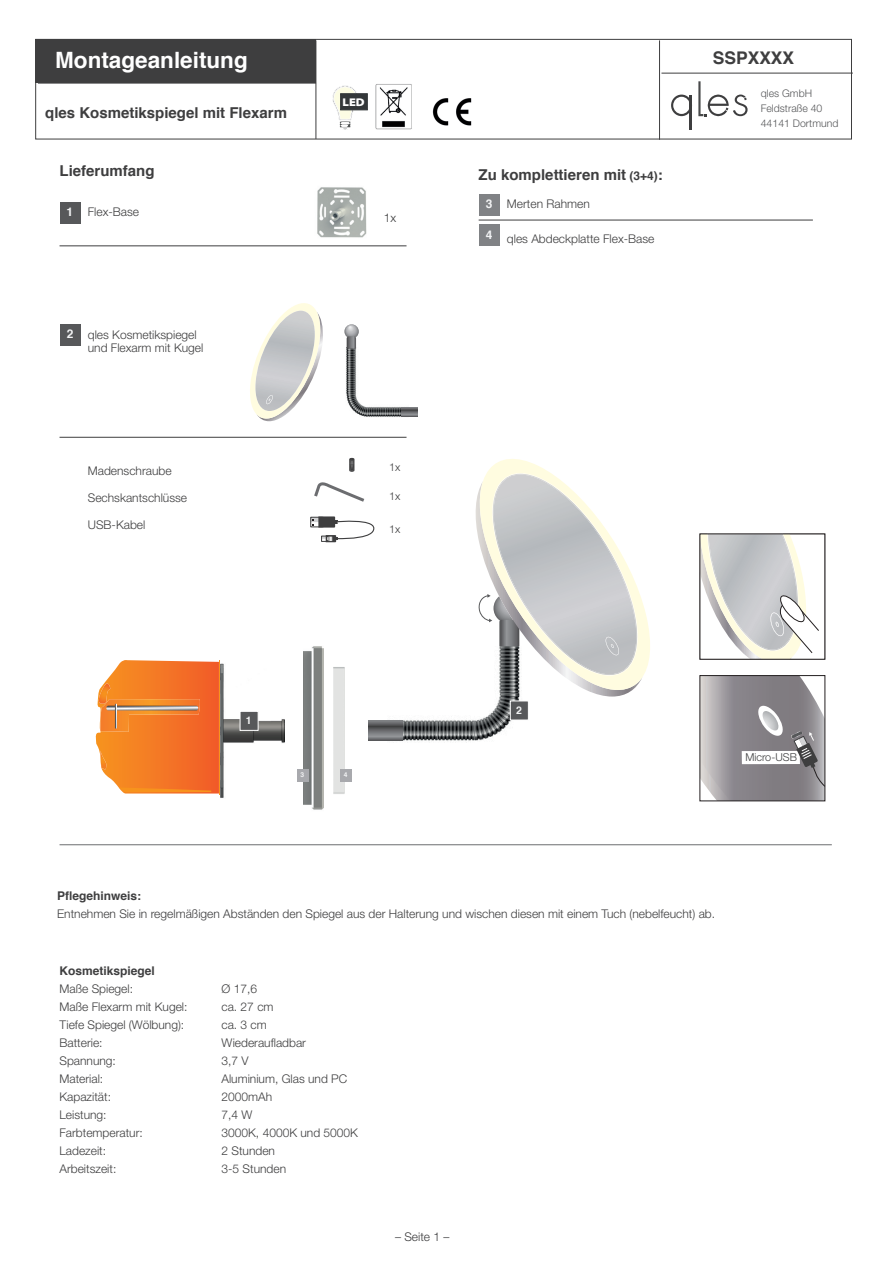
<style>
.page{position:relative;width:893px;height:1263px;background:#fff}
.page>*{position:absolute;margin:0;border:0;box-sizing:border-box;transform-origin:0 0}
.t1{font:700 22.5px "Helvetica";color:#fff}
.t2{font:700 17.4px "Helvetica";color:#3e3e3f}
.t3{font:700 15px "Helvetica";color:#3e3e3f}
.t4{font:300 12px/13.5px "Helvetica Neue";color:#3e3e3f}
.t5{font:700 12px "Helvetica";color:#3e3e3f}
.t6{font:700 12px "Helvetica";color:#f2f3f4}
.t7{font:900 semi-expanded 11.25px "Myriad Pro";color:#fff}
.t8{font:300 10.95px "Helvetica Neue";letter-spacing:-.005em;color:#3e3e3f}
.t9{font:300 10.5px/15px "Helvetica Neue";color:#57585a}
.t10{font:700 10.5px "Helvetica";color:#f2f3f4}
.t11{font:700 6.6px "Helvetica";color:#f2f3f4}
.s1{font-size:12px}
.s2{font-family:"Helvetica";font-weight:700;color:#f2f3f4}
</style>
<div class="page">
<hr style="left:219px;top:660px;width:2px;height:135px;background:#f7931d">
<svg style="left:95px;top:660px;width:124px;height:133px;background:#f2853d"></svg>
<div style="left:35px;top:40px;width:281px;height:43px;background:#3e3e3f"></div>
<hr style="left:690px;top:95px;width:2px;height:31px;background:#3e3e3f">
<svg style="left:671px;top:95px;width:19px;height:21px"></svg>
<svg style="left:698px;top:81px;width:50px;height:35px"></svg>
<div style="left:35px;top:39px;width:817px;height:100px;border:1px solid #3e3e3f"></div>
<hr style="left:316px;top:40px;width:1px;height:99px;background:#3e3e3f">
<hr style="left:659px;top:40px;width:1px;height:100px;background:#3e3e3f">
<hr style="left:661px;top:73px;width:192px;height:1px;background:#3e3e3f">
<hr style="left:38px;top:83px;width:278px;height:1px;background:#3e3e3f">
<img style="left:317px;top:187px;width:50px;height:51px">
<div style="left:60px;top:202px;width:21px;height:21px;background:#57585a"></div>
<div style="left:60px;top:324px;width:21px;height:22px;background:#57585a"></div>
<svg style="left:349px;top:458px;width:5px;height:14px"></svg>
<svg style="left:314px;top:482px;width:51px;height:20px"></svg>
<hr style="left:60px;top:246px;width:346px;height:1px;background:#3e3e3f">
<hr style="left:60px;top:437px;width:346px;height:1px;background:#3e3e3f">
<hr style="left:479px;top:220px;width:334px;height:1px;background:#3e3e3f">
<hr style="left:60px;top:844px;width:772px;height:1px;background:#6c6d70">
<div style="left:479px;top:194px;width:21px;height:22px;background:#808285"></div>
<div style="left:479px;top:225px;width:21px;height:21px;background:#808285"></div>
<img style="left:220px;top:660px;width:64px;height:138px">
<div style="left:240px;top:711px;width:18px;height:19px;background:#57585a"></div>
<img style="left:304px;top:646px;width:19px;height:164px">
<div style="left:340px;top:769px;width:12px;height:12px;background:#a8a9ad"></div>
<div style="left:297px;top:769px;width:11px;height:12px;background:#a8a9ad"></div>
<img style="left:432px;top:98px;width:40px;height:28px">
<img style="left:375px;top:84px;width:37px;height:45px">
<svg style="left:332px;top:85px;width:27px;height:45px"></svg>
<div style="left:340px;top:93px;width:28px;height:17px;background:#333739;border:1px solid #333739"></div>
<svg style="left:344px;top:324px;width:15px;height:15px"></svg>
<img style="left:346px;top:347px;width:11px;height:47px">
<img style="left:346px;top:394px;width:22px;height:23px">
<img style="left:368px;top:407px;width:17px;height:10px">
<img style="left:385px;top:407px;width:24px;height:10px">
<svg style="left:347px;top:336px;width:9px;height:13px"></svg>
<svg style="left:402px;top:407px;width:16px;height:9px"></svg>
<img style="left:474px;top:705px;width:38px;height:36px">
<img style="left:438px;top:720px;width:36px;height:21px">
<img style="left:387px;top:720px;width:51px;height:21px">
<svg style="left:368px;top:721px;width:35px;height:19px"></svg>
<svg style="left:497px;top:459px;width:153px;height:246px"></svg>
<svg style="left:250px;top:303px;width:73px;height:119px"></svg>
<div style="left:510px;top:701px;width:19px;height:19px;background:#57585a;border:1px solid #fff"></div>
<svg style="left:475px;top:461px;width:171px;height:235px"></svg>
<svg style="left:310px;top:516px;width:65px;height:26px"></svg>
<svg style="left:699px;top:533px;width:127px;height:268px"></svg>
<h1 class="t1" style="left:55px;top:42px;width:194px">Montageanleitung</h1>
<p class="t3" style="left:45px;top:101px;width:243px">qles Kosmetikspiegel mit Flexarm</p>
<p class="t7" style="left:343px;top:94px;width:24px">LED</p>
<p class="t3" style="left:60px;top:159px;width:97px">Lieferumfang</p>
<p class="t3" style="left:479px;top:162px;width:186px">Zu komplettieren mit <span class="s1">(3+4)</span>:</p>
<p class="t6" style="left:67px;top:202px;width:8px">1</p>
<p class="t4" style="left:88px;top:205px;width:53px">Flex-Base</p>
<p class="t6" style="left:67px;top:324px;width:8px">2</p>
<p class="t4" style="left:88px;top:327px;width:117px">qles Kosmetikspiegel und Flexarm mit Kugel</p>
<p class="t4" style="left:88px;top:464px;width:85px">Madenschraube</p>
<p class="t4" style="left:88px;top:491px;width:101px">Sechskantschlüsse</p>
<p class="t4" style="left:88px;top:518px;width:59px">USB-Kabel</p>
<p class="t4" style="left:384px;top:211px;width:14px">1x</p>
<p class="t4" style="left:486px;top:197px;width:106px"><span class="s2">3</span> Merten Rahmen</p>
<p class="t4" style="left:486px;top:232px;width:170px"><sup>4</sup> qles Abdeckplatte Flex-Base</p>
<p class="t8" style="left:389px;top:460px;width:13px">1x</p>
<p class="t8" style="left:389px;top:489px;width:13px">1x</p>
<p class="t8" style="left:389px;top:522px;width:13px">1x</p>
<h2 class="t2" style="left:713px;top:43px;width:83px">SSPXXXX</h2>
<p class="t9" style="left:761px;top:86px;width:79px">qles GmbH<br>Feldstraße 40<br>44141 Dortmund</p>
<p class="t10" style="left:246px;top:712px;width:7px">1</p>
<p class="t11" style="left:300px;top:770px;width:5px">3</p>
<p class="t11" style="left:344px;top:770px;width:5px">4</p>
<p class="t10" style="left:516px;top:701px;width:7px">2</p>
<p class="t8" style="left:745px;top:751px;width:53px">Micro-USB</p>
<p class="t5" style="left:57px;top:885px;width:86px">Pflegehinweis:</p>
<p class="t4" style="left:57px;top:906px;width:659px">Entnehmen Sie in regelmäßigen Abständen den Spiegel aus der Halterung und wischen diesen mit einem Tuch (nebelfeucht) ab.</p>
<p class="t5" style="left:60px;top:961px;width:97px">Kosmetikspiegel</p>
<p class="t4" style="left:60px;top:982px;width:75px">Maße Spiegel:</p>
<p class="t4" style="left:222px;top:982px;width:37px">Ø 17,6</p>
<p class="t4" style="left:60px;top:1000px;width:130px">Maße Flexarm mit Kugel:</p>
<p class="t4" style="left:222px;top:1000px;width:54px">ca. 27 cm</p>
<p class="t4" style="left:60px;top:1018px;width:126px">Tiefe Spiegel (Wölbung):</p>
<p class="t4" style="left:222px;top:1018px;width:47px">ca. 3 cm</p>
<p class="t4" style="left:60px;top:1036px;width:45px">Batterie:</p>
<p class="t4" style="left:222px;top:1036px;width:86px">Wiederaufladbar</p>
<p class="t4" style="left:60px;top:1054px;width:58px">Spannung:</p>
<p class="t4" style="left:222px;top:1054px;width:29px">3,7 V</p>
<p class="t4" style="left:60px;top:1072px;width:45px">Material:</p>
<p class="t4" style="left:222px;top:1072px;width:127px">Aluminium, Glas und PC</p>
<p class="t4" style="left:60px;top:1090px;width:53px">Kapazität:</p>
<p class="t4" style="left:222px;top:1090px;width:52px">2000mAh</p>
<p class="t4" style="left:60px;top:1108px;width:49px">Leistung:</p>
<p class="t4" style="left:222px;top:1108px;width:32px">7,4 W</p>
<p class="t4" style="left:60px;top:1126px;width:85px">Farbtemperatur:</p>
<p class="t4" style="left:222px;top:1126px;width:138px">3000K, 4000K und 5000K</p>
<p class="t4" style="left:60px;top:1144px;width:48px">Ladezeit:</p>
<p class="t4" style="left:222px;top:1144px;width:55px">2 Stunden</p>
<p class="t4" style="left:60px;top:1162px;width:58px">Arbeitszeit:</p>
<p class="t4" style="left:222px;top:1162px;width:66px">3-5 Stunden</p>
<p class="t4" style="left:395px;top:1229px;width:56px">– Seite 1 –</p>
</div>
